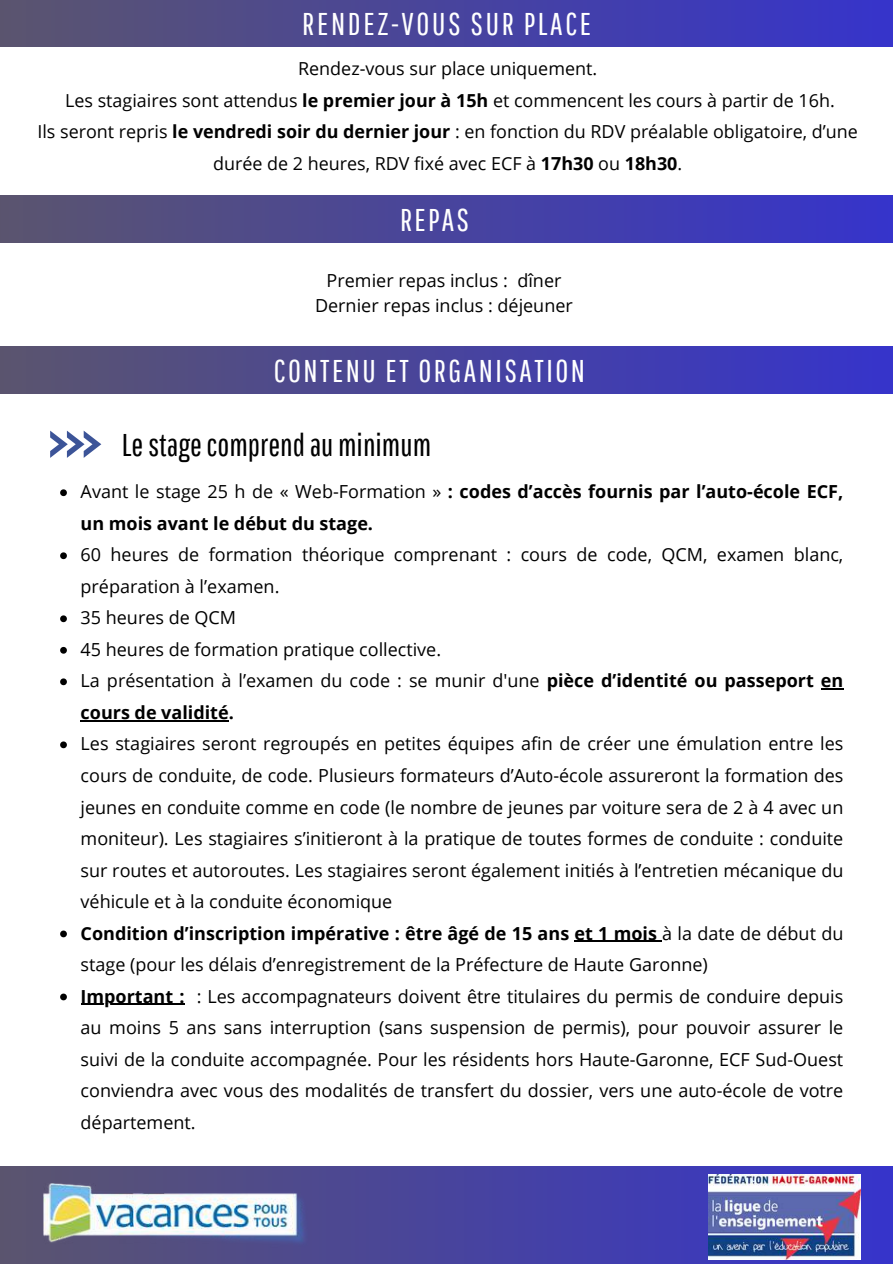
<style>
.page{position:relative;width:893px;height:1264px;background:#fff}
.page>*{position:absolute;margin:0;border:0;box-sizing:border-box;transform-origin:0 0}
.t1{font:31.5px "Pathway Gothic One";letter-spacing:.08em;color:#fff}
.t2{font:31.5px "Pathway Gothic One";color:#000}
.t3{font:18px/31.5px "Open Sans";color:#000}
.t4{font:700 18px/31.5px "Open Sans";color:#000}
.t5{font:17.85px/31.5px "Open Sans";color:#000;text-align:center}
.s1{font-weight:700}
.s2{font-weight:400}
</style>
<div class="page">
<div style="left:0;top:0;width:892px;height:47px;background:linear-gradient(to right,#5b546e,#3634cb)"></div>
<div style="left:0;top:195px;width:892px;height:47px;background:linear-gradient(to right,#5a546f,#3634cb)"></div>
<div style="left:0;top:1166px;width:892px;height:97px;background:linear-gradient(to right,#5a546e,#3835cb)"></div>
<img style="left:44px;top:1183px;width:265px;height:64px">
<img style="left:708px;top:1174px;width:152px;height:85px">
<div style="left:0;top:347px;width:892px;height:47px;background:linear-gradient(to right,#5b546e,#3634cb)"></div>
<svg style="left:50px;top:430px;width:51px;height:27px"></svg>
<svg style="left:60px;top:489px;width:7px;height:7px"></svg>
<svg style="left:60px;top:552px;width:7px;height:7px"></svg>
<svg style="left:60px;top:615px;width:7px;height:7px"></svg>
<svg style="left:60px;top:647px;width:7px;height:6px"></svg>
<svg style="left:60px;top:678px;width:7px;height:7px"></svg>
<svg style="left:821px;top:688px;width:22px;height:1px"></svg>
<hr style="left:81px;top:720px;width:148px;height:1px;background:#000">
<svg style="left:60px;top:741px;width:7px;height:7px"></svg>
<svg style="left:60px;top:930px;width:7px;height:7px"></svg>
<hr style="left:574px;top:940px;width:88px;height:1px;background:#000">
<svg style="left:60px;top:993px;width:7px;height:7px"></svg>
<hr style="left:81px;top:1003px;width:103px;height:1px;background:#000">
<h1 class="t1" style="left:302px;top:5px;width:290px">RENDEZ-VOUS SUR PLACE</h1>
<p class="t5" style="left:37px;top:53px;width:822px">Rendez-vous sur place uniquement.<br>Les stagiaires sont attendus <span class="s1">le premier jour à 15h</span> et commencent les cours à partir de 16h.<br>Ils seront repris <span class="s1">le vendredi soir du dernier jour</span> : en fonction du RDV préalable obligatoire, d’une durée de 2 heures, RDV fixé avec ECF à <span class="s1">17h30</span> ou <span class="s1">18h30</span>.</p>
<h1 class="t1" style="left:400px;top:201px;width:71px">REPAS</h1>
<p class="t3" style="left:315px;top:267px;width:259px;line-height:24.8px;text-align:center">Premier repas inclus : dîner<br>Dernier repas inclus : déjeuner</p>
<h1 class="t1" style="left:274px;top:352px;width:313px">CONTENU ET ORGANISATION</h1>
<h1 class="t2" style="left:122px;top:426px;width:311px">Lestagecomprendauminimum</h1>
<p class="t4" style="left:81px;top:475px;width:764px"><span class="s2">Avant le stage 25 h de « Web-Formation »</span> : codes d’accès fournis par l’auto-école ECF, un mois avant le début du stage.</p>
<p class="t3" style="left:81px;top:538px;width:764px">60 heures de formation théorique comprenant : cours de code, QCM, examen blanc, préparation à l’examen.<br>35 heures de QCM<br>45 heures de formation pratique collective.<br>La présentation à l’examen du code : se munir d'une <span class="s1">pièce d’identité ou passeport en cours de validité.</span></p>
<p class="t3" style="left:81px;top:727px;width:764px">Les stagiaires seront regroupés en petites équipes afin de créer une émulation entre les cours de conduite, de code. Plusieurs formateurs d’Auto-école assureront la formation des jeunes en conduite comme en code (le nombre de jeunes par voiture sera de 2 à 4 avec un moniteur). Les stagiaires s’initieront à la pratique de toutes formes de conduite : conduite sur routes et autoroutes. Les stagiaires seront également initiés à l’entretien mécanique du véhicule et à la conduite économique<br><span class="s1">Condition d’inscription impérative : être âgé de 15 ans et 1 mois</span> à la date de début du stage (pour les délais d’enregistrement de la Préfecture de Haute Garonne)<br><span class="s1">Important :</span> : Les accompagnateurs doivent être titulaires du permis de conduire depuis au moins 5 ans sans interruption (sans suspension de permis), pour pouvoir assurer le suivi de la conduite accompagnée. Pour les résidents hors Haute-Garonne, ECF Sud-Ouest conviendra avec vous des modalités de transfert du dossier, vers une auto-école de votre département.</p>
</div>
